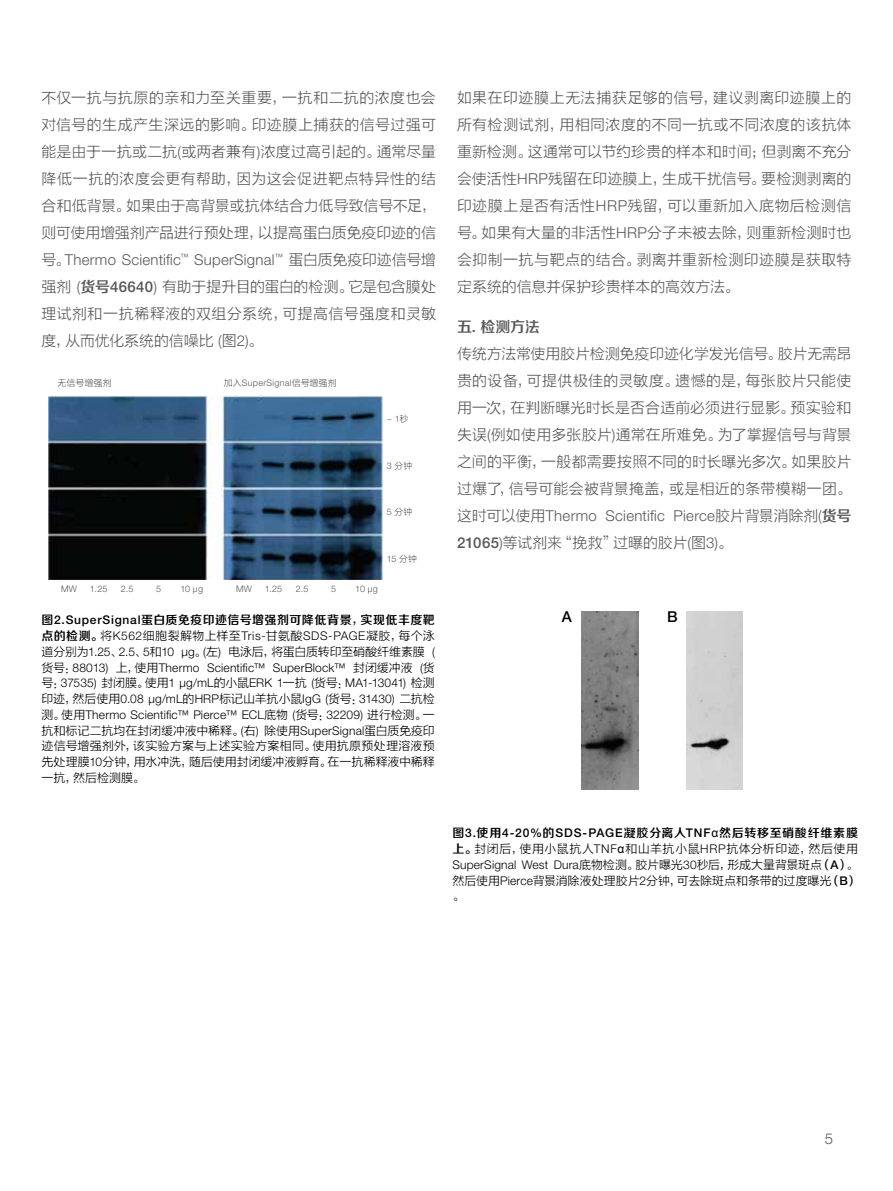
<style>
.page{position:relative;width:893px;height:1191px;background:#fff}
.page>*{position:absolute;margin:0;border:0;box-sizing:border-box;transform-origin:0 0}
.t1{font:15px/27px "FZLTXHK";letter-spacing:.005em;color:#58585b;text-align:justify}
.t2{font:300 15px "Helvetica Neue LT Pro";letter-spacing:.015em;color:#58585b}
.t3{font:15px "FZLTXHK";letter-spacing:-.015em;color:#58585b}
.t4{font:15px "FZZZHONGJW GB1 0";color:#58585b}
.t5{font:500 15px "Helvetica Neue LT Std";color:#000}
.t6{font:12px/15.8px "FZLTXHK";letter-spacing:.005em;color:#000}
.t7{font:300 12px/15.8px "Helvetica Neue LT Pro";letter-spacing:.015em;color:#000;text-align:justify}
.t8{font:12px "FZZZHONGJW GB1 0";letter-spacing:.06em;color:#000}
.t9{font:12px "FZZZHONGJW GB1 0";letter-spacing:.04em;color:#000}
.t10{font:12px "FZLTXHK";letter-spacing:.035em;color:#000}
.t11{font:300 9px "Helvetica Neue LT Pro";letter-spacing:.035em;color:#58585b}
.t12{font:9px "FZLTXHK";letter-spacing:.01em;color:#58585b}
.s1{font-family:"Helvetica Neue LT Pro";font-weight:300}
.s2{font-family:"FZLTXHK";font-weight:400}
.s3{font-family:"FZZZHONGJW GB1 0"}
.s4{font-family:"Helvetica Neue LT Std";font-weight:500}
.s5{font-family:"FZZZHONGJW GB1 0";font-weight:400}
.s6{font-family:"Arial"}
</style>
<div class="page">
<img style="left:581px;top:611px;width:58px;height:179px">
<div style="left:686px;top:611px;width:56px;height:179px;background:#d1d1d1"></div>
<img style="left:48px;top:395px;width:335px;height:185px">
<p class="t1" style="left:41px;top:84px;width:396px">不仅一抗与抗原的亲和力至关重要，一抗和二抗的浓度也会对信号的生成产生深远的影响。印迹膜上捕获的信号过强可能是由于一抗或二抗<span class="s1">(</span>或两者兼有<span class="s1">)</span>浓度过高引起的。通常尽量降低一抗的浓度会更有帮助，因为这会促进靶点特异性的结合和低背景。如果由于高背景或抗体结合力低导致信号不足，则可使用增强剂产品进行预处理，以提高蛋白质免疫印迹的信</p>
<p class="t2" style="left:41px;top:250px;width:396px"><span class="s2">号。</span>Thermo Scientific<sup>™</sup> SuperSignal<sup>™</sup> <span class="s2">蛋白质免疫印迹信号增</span></p>
<p class="t1" style="left:41px;top:273px;width:396px">强剂 <span class="s1">(</span><span class="s3">货号</span><span class="s4">46640</span><span class="s1">)</span> 有助于提升目的蛋白的检测。它是包含膜处理试剂和一抗稀释液的双组分系统，可提高信号强度和灵敏度，从而优化系统的信噪比 <span class="s1">(</span>图<span class="s1">2)</span>。</p>
<p class="t12" style="left:57px;top:378px;width:56px">无信号增强剂</p>
<p class="t11" style="left:224px;top:377px;width:115px"><span class="s2">加入</span>SuperSignal<span class="s2">信号增强剂</span></p>
<p class="t11" style="left:61px;top:583px;width:17px">MW</p>
<p class="t11" style="left:90px;top:583px;width:19px">1.25</p>
<p class="t11" style="left:121px;top:583px;width:14px">2.5</p>
<p class="t11" style="left:156px;top:583px;width:7px">5</p>
<p class="t11" style="left:180px;top:583px;width:24px">10 µg</p>
<p class="t11" style="left:236px;top:583px;width:17px">MW</p>
<p class="t11" style="left:265px;top:583px;width:19px">1.25</p>
<p class="t11" style="left:296px;top:583px;width:14px">2.5</p>
<p class="t11" style="left:331px;top:583px;width:7px">5</p>
<p class="t11" style="left:355px;top:583px;width:24px">10 µg</p>
<p class="t11" style="left:387px;top:413px;width:23px">~ 1<span class="s2">秒</span></p>
<p class="t12" style="left:387px;top:461px;width:27px"><span class="s1">3</span> 分钟</p>
<p class="t12" style="left:387px;top:507px;width:27px"><span class="s1">5</span> 分钟</p>
<p class="t11" style="left:387px;top:553px;width:32px">15 <span class="s2">分钟</span></p>
<p class="t1" style="left:457px;top:84px;width:396px">如果在印迹膜上无法捕获足够的信号，建议剥离印迹膜上的所有检测试剂，用相同浓度的不同一抗或不同浓度的该抗体重新检测。这通常可以节约珍贵的样本和时间；但剥离不充分会使活性<span class="s1">HRP</span>残留在印迹膜上，生成干扰信号。要检测剥离的印迹膜上是否有活性<span class="s1">HRP</span>残留，可以重新加入底物后检测信号。如果有大量的非活性<span class="s1">HRP</span>分子未被去除，则重新检测时也会抑制一抗与靶点的结合。剥离并重新检测印迹膜是获取特定系统的信息并保护珍贵样本的高效方法。</p>
<p class="t4" style="left:457px;top:319px;width:84px">五<span class="s4">.</span> 检测方法</p>
<p class="t1" style="left:457px;top:341px;width:396px">传统方法常使用胶片检测免疫印迹化学发光信号。胶片无需昂贵的设备，可提供极佳的灵敏度。遗憾的是，每张胶片只能使用一次，在判断曝光时长是否合适前必须进行显影。预实验和失误<span class="s1">(</span>例如使用多张胶片<span class="s1">)</span>通常在所难免。为了掌握信号与背景之间的平衡，一般都需要按照不同的时长曝光多次。如果胶片过爆了，信号可能会被背景掩盖，或是相近的条带模糊一团。</p>
<p class="t2" style="left:457px;top:507px;width:396px"><span class="s2">这时可以使用</span>Thermo Scientific Pierce<span class="s2">胶片背景消除剂</span>(<span class="s5">货号</span></p>
<p class="t3" style="left:457px;top:535px;width:277px"><span class="s4">21065</span><span class="s1">)</span>等试剂来“挽救”过曝的胶片<span class="s1">(</span>图<span class="s1">3)</span>。</p>
<p class="t9" style="left:41px;top:613px;width:395px">图<span class="s4">2.SuperSignal</span>蛋白质免疫印迹信号增强剂可降低背景，实现低丰度靶</p>
<p class="t5" style="left:562px;top:608px;width:12px">A</p>
<p class="t5" style="left:667px;top:608px;width:12px">B</p>
<p class="t6" style="left:41px;top:628px;width:395px"><span class="s3">点的检测。</span>将<span class="s1">K562</span>细胞裂解物上样至<span class="s1">Tris-</span>甘氨酸<span class="s1">SDS-PAGE</span>凝胶，每个泳道分别为<span class="s1">1.25</span>、<span class="s1">2.5</span>、<span class="s1">5</span>和<span class="s1">10 μg</span>。<span class="s1">(</span>左<span class="s1">)</span> 电泳后，将蛋白质转印至硝酸纤维素膜 <span class="s1">(</span></p>
<p class="t7" style="left:41px;top:659px;width:395px"><span class="s2">货号：</span>88013) <span class="s2">上，使用</span>Thermo Scientific™ SuperBlock™ <span class="s2">封闭缓冲液</span> (<span class="s2">货号：</span>37535) <span class="s2">封闭膜。使用</span>1 μg/mL<span class="s2">的小鼠</span>ERK 1<span class="s2">一抗</span> (<span class="s2">货号：</span>MA1-13041) <span class="s2">检测印迹，然后使用</span>0.08 μg/mL<span class="s2">的</span>HRP<span class="s2">标记山羊抗小鼠</span>IgG (<span class="s2">货号：</span>31430) <span class="s2">二抗检测。使用</span>Thermo Scientific™ Pierce™ ECL<span class="s2">底物</span> (<span class="s2">货号：</span>32209) <span class="s2">进行检测。一</span></p>
<p class="t6" style="left:41px;top:723px;width:395px;text-align:justify">抗和标记二抗均在封闭缓冲液中稀释。<span class="s1">(</span>右<span class="s1">)</span> 除使用<span class="s1">SuperSignal</span>蛋白质免疫印迹信号增强剂外，该实验方案与上述实验方案相同。使用抗原预处理溶液预先处理膜<span class="s1">10</span>分钟，用水冲洗，随后使用封闭缓冲液孵育。在一抗稀释液中稀释一抗，然后检测膜。</p>
<p class="t8" style="left:452px;top:826px;width:407px">图<span class="s4">3.</span>使用<span class="s4">4-20%</span>的<span class="s4">SDS-PAGE</span>凝胶分离人<span class="s4">TNF</span><span class="s6">α</span>然后转移至硝酸纤维素膜</p>
<p class="t10" style="left:452px;top:842px;width:407px"><span class="s3">上。</span>封闭后，使用小鼠抗人<span class="s1">TNF</span><span class="s6">α</span>和山羊抗小鼠<span class="s1">HRP</span>抗体分析印迹，然后使用</p>
<p class="t7" style="left:452px;top:856px;width:407px">SuperSignal West Dura<span class="s2">底物检测。胶片曝光</span>30<span class="s2">秒后，形成大量背景斑点</span><span class="s5">（</span><span class="s4">A</span><span class="s5">）</span><span class="s2">。</span></p>
<p class="t6" style="left:452px;top:873px;width:407px">然后使用<span class="s1">Pierce</span>背景消除液处理胶片<span class="s1">2</span>分钟，可去除斑点和条带的过度曝光<span class="s3">（</span><span class="s4">B</span><span class="s3">）</span>。</p>
<p class="t2" style="left:825px;top:1129px;width:10px">5</p>
</div>
